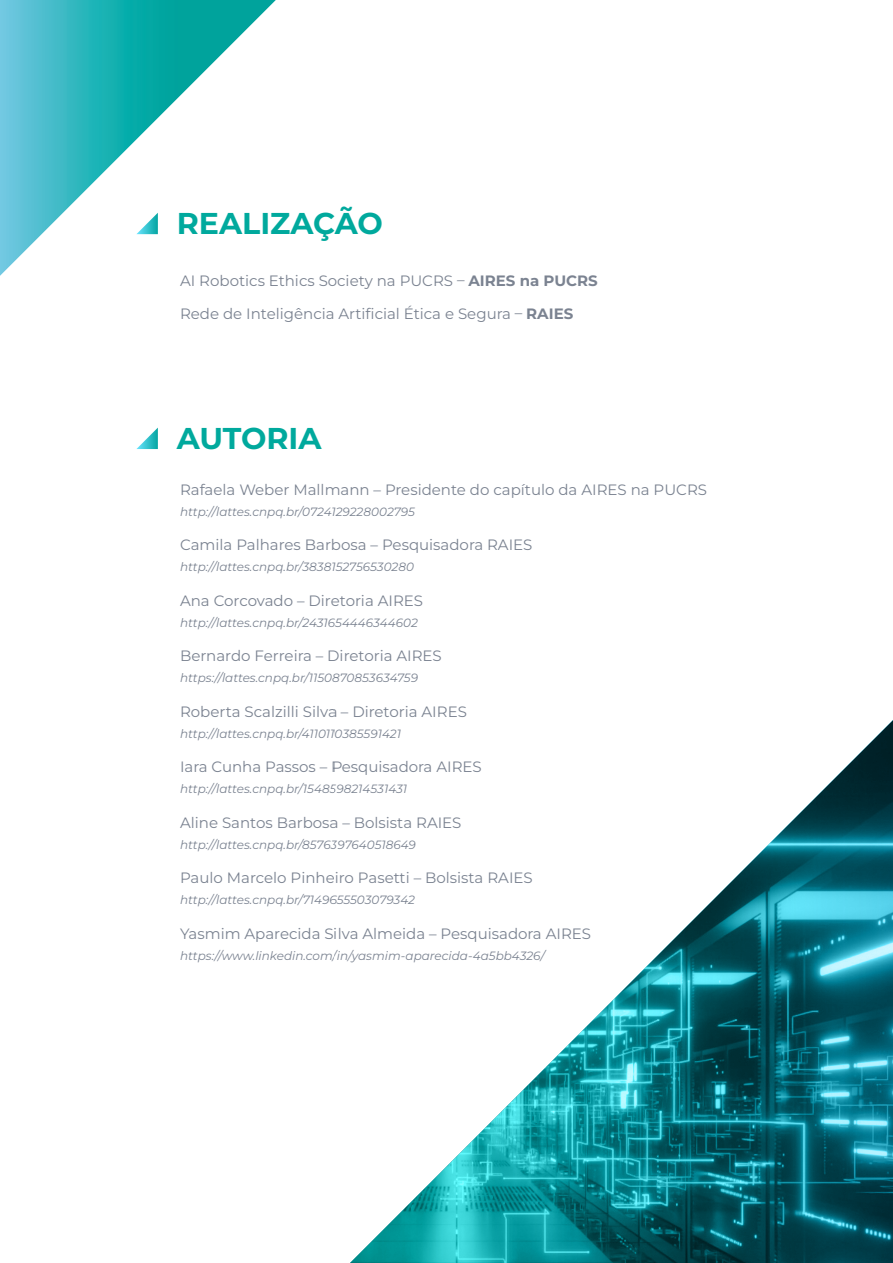
<style>
.page{position:relative;width:893px;height:1263px;background:#fff}
.page>*{position:absolute;margin:0;border:0;box-sizing:border-box;transform-origin:0 0}
.t1{font:700 30.15px "Montserrat";color:#00a99d}
.t2{font:15px "Montserrat";color:#7b8391}
.t3{font:italic 12px "Montserrat";color:#7b8391}
.s1{font-weight:700}
</style>
<div class="page">
<svg style="left:136px;top:428px;width:22px;height:21px"></svg>
<svg style="left:0;top:0;width:276px;height:276px"></svg>
<svg style="left:350px;top:720px;width:543px;height:543px"></svg>
<h1 class="t1" style="left:177px;top:203px;width:208px">REALIZAÇÃO</h1>
<p class="t2" style="left:180px;top:270px;width:419px">AI Robotics Ethics Society na PUCRS – <span class="s1">AIRES na PUCRS</span></p>
<p class="t2" style="left:180px;top:303px;width:395px">Rede de Inteligência Artificial Ética e Segura – <span class="s1">RAIES</span></p>
<h1 class="t1" style="left:177px;top:418px;width:146px">AUTORIA</h1>
<p class="t2" style="left:180px;top:479px;width:528px">Rafaela Weber Mallmann – Presidente do capítulo da AIRES na PUCRS</p>
<p class="t3" style="left:180px;top:503px;width:236px">http://lattes.cnpq.br/0724129228002795</p>
<p class="t2" style="left:180px;top:535px;width:354px">Camila Palhares Barbosa – Pesquisadora RAIES</p>
<p class="t3" style="left:180px;top:559px;width:235px">http://lattes.cnpq.br/3838152756530280</p>
<p class="t2" style="left:180px;top:590px;width:245px">Ana Corcovado – Diretoria AIRES</p>
<p class="t3" style="left:180px;top:614px;width:239px">http://lattes.cnpq.br/2431654446344602</p>
<p class="t2" style="left:180px;top:646px;width:263px">Bernardo Ferreira – Diretoria AIRES</p>
<p class="t3" style="left:180px;top:670px;width:240px">https://lattes.cnpq.br/1150870853634759</p>
<p class="t2" style="left:180px;top:701px;width:288px">Roberta Scalzilli Silva – Diretoria AIRES</p>
<p class="t3" style="left:180px;top:725px;width:223px">http://lattes.cnpq.br/4110110385591421</p>
<p class="t2" style="left:180px;top:757px;width:303px">Iara Cunha Passos – Pesquisadora AIRES</p>
<p class="t3" style="left:180px;top:781px;width:229px">http://lattes.cnpq.br/1548598214531431</p>
<p class="t2" style="left:180px;top:812px;width:283px">Aline Santos Barbosa – Bolsista RAIES</p>
<p class="t3" style="left:180px;top:836px;width:237px">http://lattes.cnpq.br/8576397640518649</p>
<p class="t2" style="left:180px;top:868px;width:354px">Paulo Marcelo Pinheiro Pasetti – Bolsista RAIES</p>
<p class="t3" style="left:180px;top:892px;width:237px">http://lattes.cnpq.br/7149655503079342</p>
<p class="t2" style="left:180px;top:923px;width:413px">Yasmim Aparecida Silva Almeida – Pesquisadora AIRES</p>
<p class="t3" style="left:180px;top:947px;width:366px">https://www.linkedin.com/in/yasmim-aparecida-4a5bb4326/</p>
</div>
